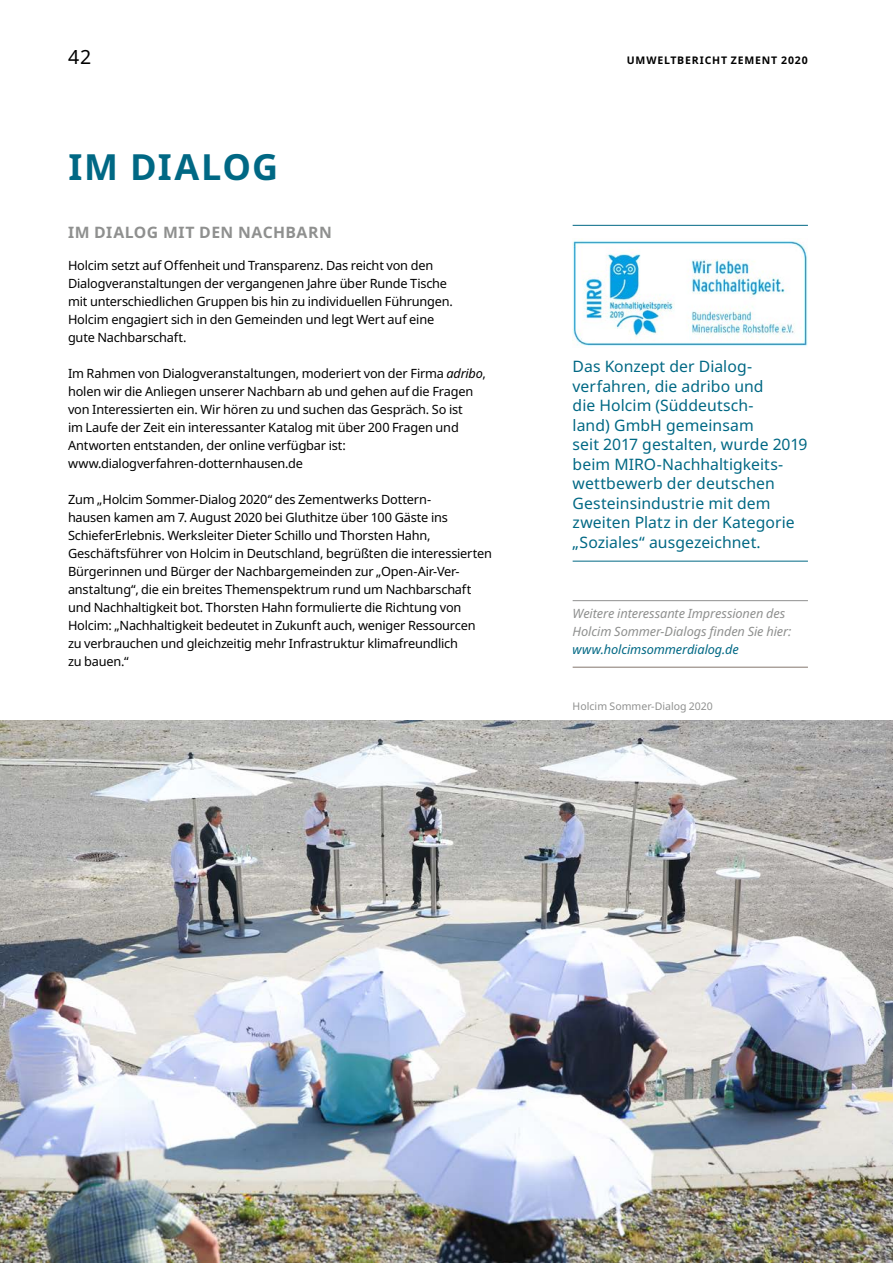
<style>
.page{position:relative;width:893px;height:1263px;background:#fff}
.page>*{position:absolute;margin:0;border:0;box-sizing:border-box;transform-origin:0 0}
.t1{font:700 36px "Noto Sans";letter-spacing:.04em;color:#006884}
.t2{font:19.5px "Noto Sans";color:#000}
.t3{font:15.75px/19.5px "Noto Sans";letter-spacing:.005em;color:#006884}
.t4{font:700 15.75px "Noto Sans";letter-spacing:.03em;color:#8f908f}
.t5{font:12.75px/18px "Noto Sans";letter-spacing:-.015em;color:#000}
.t6{font:italic 12.75px/18px "Noto Sans";letter-spacing:-.01em;color:#8f908f}
.t7{font:italic 12.75px "Noto Sans";letter-spacing:-.01em;color:#006884}
.t8{font:10.5px "Noto Sans";letter-spacing:.005em;color:#8f908f}
.t9{font:700 10.5px "Noto Sans";letter-spacing:.08em;color:#000}
.s1{font-style:italic}
</style>
<div class="page">
<hr style="left:573px;top:600px;width:235px;height:1px;background:#8f908f">
<hr style="left:573px;top:667px;width:235px;height:1px;background:#84776e">
<hr style="left:573px;top:225px;width:235px;height:1px;background:#006884">
<hr style="left:573px;top:561px;width:235px;height:1px;background:#006884">
<img style="left:573px;top:240px;width:235px;height:106px">
<img style="left:0;top:720px;width:893px;height:543px">
<h2 class="t2" style="left:68px;top:43px;width:25px">42</h2>
<p class="t9" style="left:627px;top:53px;width:182px">UMWELTBERICHT ZEMENT 2020</p>
<h1 class="t1" style="left:69px;top:142px;width:211px">IM DIALOG</h1>
<p class="t4" style="left:68px;top:222px;width:265px">IM DIALOG MIT DEN NACHBARN</p>
<p class="t5" style="left:68px;top:256px;width:386px">Holcim setzt auf Offenheit und Transparenz. Das reicht von den Dialogveranstaltungen der vergangenen Jahre über Runde Tische mit unterschiedlichen Gruppen bis hin zu individuellen Führungen.<br>Holcim engagiert sich in den Gemeinden und legt Wert auf eine gute Nachbarschaft.</p>
<p class="t5" style="left:68px;top:364px;width:419px">Im Rahmen von Dialogveranstaltungen, moderiert von der Firma <span class="s1">adribo</span>, holen wir die Anliegen unserer Nachbarn ab und gehen auf die Fragen von Interessierten ein. Wir hören zu und suchen das Gespräch. So ist<br>im Laufe der Zeit ein interessanter Katalog mit über 200 Fragen und Antworten entstanden, der online verfügbar ist: www.dialogverfahren-dotternhausen.de</p>
<p class="t5" style="left:68px;top:490px;width:426px">Zum „Holcim Sommer-Dialog 2020“ des Zementwerks Dottern-<br>hausen kamen am 7. August 2020 bei Gluthitze über 100 Gäste ins SchieferErlebnis. Werksleiter Dieter Schillo und Thorsten Hahn, Geschäftsführer von Holcim in Deutschland, begrüßten die interessierten Bürgerinnen und Bürger der Nachbargemeinden zur „Open-Air-Ver&shy;anstaltung“, die ein breites Themenspektrum rund um Nachbarschaft und Nachhaltigkeit bot. Thorsten Hahn formulierte die Richtung von Holcim: „Nachhaltigkeit bedeutet in Zukunft auch, weniger Ressourcen zu verbrauchen und gleichzeitig mehr Infrastruktur klimafreundlich<br>zu bauen.“</p>
<p class="t3" style="left:573px;top:357px;width:236px">Das Konzept der Dialog&shy;verfahren, die adribo und<br>die Holcim (Süddeutsch-<br>land) GmbH gemeinsam<br>seit 2017 gestalten, wurde 2019 beim MIRO-Nachhaltigkeits&shy;wettbewerb der deutschen<br>Gesteinsindustrie mit dem zweiten Platz in der Kategorie „Soziales“ ausgezeichnet.</p>
<p class="t6" style="left:573px;top:604px;width:220px">Weitere interessante Impressionen des<br>Holcim Sommer-Dialogs finden Sie hier:</p>
<p class="t7" style="left:573px;top:640px;width:168px">www.holcimsommerdialog.de</p>
<p class="t8" style="left:573px;top:698px;width:142px">Holcim Sommer-Dialog 2020</p>
</div>
